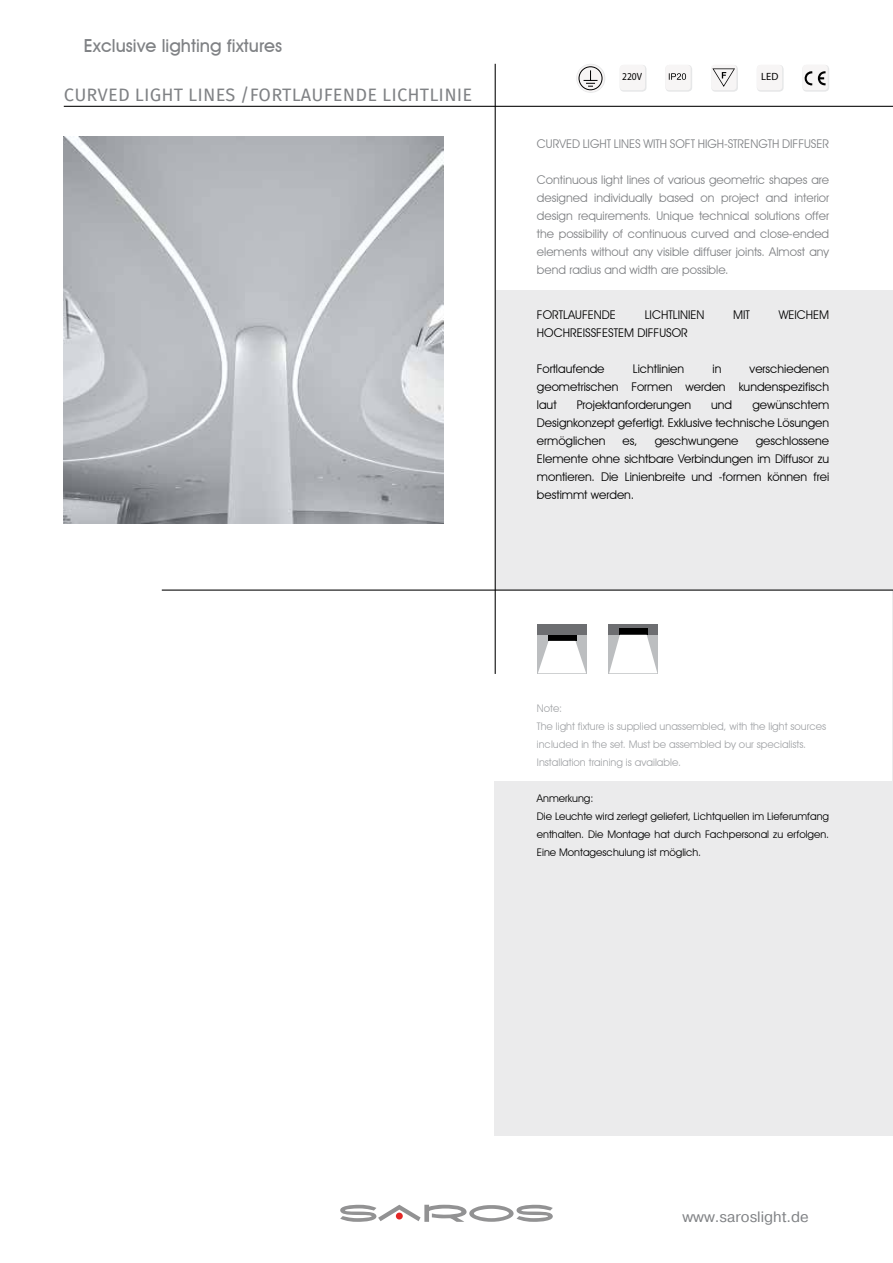
<style>
.page{position:relative;width:893px;height:1263px;background:#fff}
.page>*{position:absolute;margin:0;border:0;box-sizing:border-box;transform-origin:0 0}
.t1{font:18px "Fira Sans";letter-spacing:.01em;color:#808285}
.t2{font:500 18px "Avant Garde IT Cby BT";color:#808285}
.t3{font:15px "Pragmatica Cyrillic";color:#808285}
.t4{font:12px/18px "Avant Garde IT Cby BT";color:#000;text-align:justify}
.t5{font:12px/18px "Avant Garde IT Cby BT";color:#808285;text-align:justify}
.t6{font:10.5px/18px "Avant Garde IT Cby BT";color:#000}
.t7{font:10.5px/18px "Avant Garde IT Cby BT";color:#a3a5a8}
.t8{font:10.5px "Myriad Pro";color:#000;scale:.9 1}
.t9{font:10.5px "Myriad Pro";color:#000}
</style>
<div class="page">
<svg style="left:340px;top:1205px;width:213px;height:17px"></svg>
<div style="left:495px;top:290px;width:398px;height:300px;background:#ebebec"></div>
<div style="left:495px;top:781px;width:398px;height:354px;background:#ebebec"></div>
<hr style="left:64px;top:106px;width:829px;height:1px;background:#000">
<hr style="left:162px;top:589px;width:731px;height:2px;background:#000">
<hr style="left:495px;top:64px;width:1px;height:610px;background:#000">
<div style="left:537px;top:625px;width:50px;height:49px;background:#bcbec0"></div>
<div style="left:548px;top:635px;width:28px;height:6px;background:#000"></div>
<div style="left:537px;top:625px;width:50px;height:10px;background:#6d6e71"></div>
<svg style="left:538px;top:641px;width:48px;height:32px"></svg>
<svg style="left:609px;top:635px;width:49px;height:39px"></svg>
<div style="left:609px;top:625px;width:49px;height:10px;background:#6d6e71"></div>
<div style="left:619px;top:629px;width:28px;height:6px;background:#000"></div>
<svg style="left:609px;top:635px;width:48px;height:38px"></svg>
<img style="left:64px;top:136px;width:380px;height:387px">
<div style="left:576px;top:64px;width:29px;height:29px;border:2px solid #e6e7e8;border-radius:50%"></div>
<div style="left:577px;top:65px;width:27px;height:27px;background:#f7f5f5;border-radius:50%"></div>
<svg style="left:578px;top:66px;width:25px;height:25px"></svg>
<div style="left:620px;top:65px;width:26px;height:27px;background:#e6e7e8;border-radius:4px"></div>
<div style="left:620px;top:65px;width:25px;height:25px;background:#f7f5f5;border-radius:3px"></div>
<div style="left:757px;top:65px;width:27px;height:27px;background:#e6e7e8;border-radius:4px"></div>
<div style="left:757px;top:65px;width:25px;height:25px;background:#f7f5f5;border-radius:3px"></div>
<div style="left:665px;top:65px;width:27px;height:27px;background:#e6e7e8;border-radius:4px"></div>
<div style="left:665px;top:65px;width:26px;height:25px;background:#f7f5f5;border-radius:3px"></div>
<svg style="left:669px;top:73px;width:17px;height:7px"></svg>
<div style="left:802px;top:65px;width:27px;height:27px;background:#e6e7e8;border-radius:4px"></div>
<div style="left:802px;top:65px;width:26px;height:25px;background:#f7f5f5;border-radius:3px"></div>
<svg style="left:804px;top:71px;width:8px;height:15px"></svg>
<svg style="left:818px;top:71px;width:8px;height:15px"></svg>
<div style="left:711px;top:65px;width:27px;height:27px;background:#e6e7e8;border-radius:4px"></div>
<div style="left:711px;top:65px;width:25px;height:25px;background:#f7f5f5;border-radius:3px"></div>
<svg style="left:712px;top:68px;width:23px;height:19px"></svg>
<h1 class="t2" style="left:84px;top:35px;width:200px">Exclusive lighting fixtures</h1>
<h1 class="t1" style="left:64px;top:83px;width:410px">CURVED LIGHT LINES /FORTLAUFENDE LICHTLINIE</h1>
<p class="t8" style="left:622px;top:70px;width:24px">220V</p>
<p class="t9" style="left:761px;top:70px;width:19px">LED</p>
<p class="t5" style="left:537px;top:135px;width:294px">Curved light lines with soft high-strength diffuser</p>
<p class="t5" style="left:537px;top:171px;width:294px">Continuous light lines of various geometric shapes are designed individually based on project and interior design requirements. Unique technical solutions offer the possibility of continuous curved and close-ended elements without any visible diffuser joints. Almost any bend radius and width are possible.</p>
<p class="t4" style="left:537px;top:305px;width:81px">Fortlaufende</p>
<p class="t4" style="left:645px;top:305px;width:61px">Lichtlinien</p>
<p class="t4" style="left:733px;top:305px;width:18px">mit</p>
<p class="t4" style="left:779px;top:305px;width:52px">weichem</p>
<p class="t4" style="left:537px;top:323px;width:153px">hochreiSSfestem Diffusor</p>
<p class="t4" style="left:537px;top:359px;width:69px">Fortlaufende</p>
<p class="t4" style="left:633px;top:359px;width:53px">Lichtlinien</p>
<p class="t4" style="left:712px;top:359px;width:10px">in</p>
<p class="t4" style="left:537px;top:359px;width:294px;text-indent:213px">verschiedenen geometrischen Formen werden kundenspezifisch laut</p>
<p class="t4" style="left:537px;top:395px;width:294px;text-indent:215px">gewünschtem Designkonzept gefertigt. Exklusive technische Lösungen ermöglichen</p>
<p class="t4" style="left:577px;top:395px;width:116px">Projektanforderungen</p>
<p class="t4" style="left:711px;top:395px;width:22px">und</p>
<p class="t4" style="left:537px;top:431px;width:294px;text-indent:219px">geschlossene Elemente ohne sichtbare Verbindungen im Diffusor zu montieren. Die Linienbreite und -formen können frei bestimmt werden.</p>
<p class="t4" style="left:623px;top:431px;width:16px">es,</p>
<p class="t4" style="left:655px;top:431px;width:85px">geschwungene</p>
<p class="t7" style="left:537px;top:699px;width:291px">Note:<br>The light fixture is supplied unassembled, with the light sources included in the set. Must be assembled by our specialists.<br>Installation training is available.</p>
<p class="t6" style="left:537px;top:789px;width:294px">Anmerkung:<br>Die Leuchte wird zerlegt geliefert, Lichtquellen im Lieferumfang enthalten. Die Montage hat durch Fachpersonal zu erfolgen.<br>Eine Montageschulung ist möglich.</p>
<p class="t3" style="left:682px;top:1209px;width:128px">www.saroslight.de</p>
</div>
